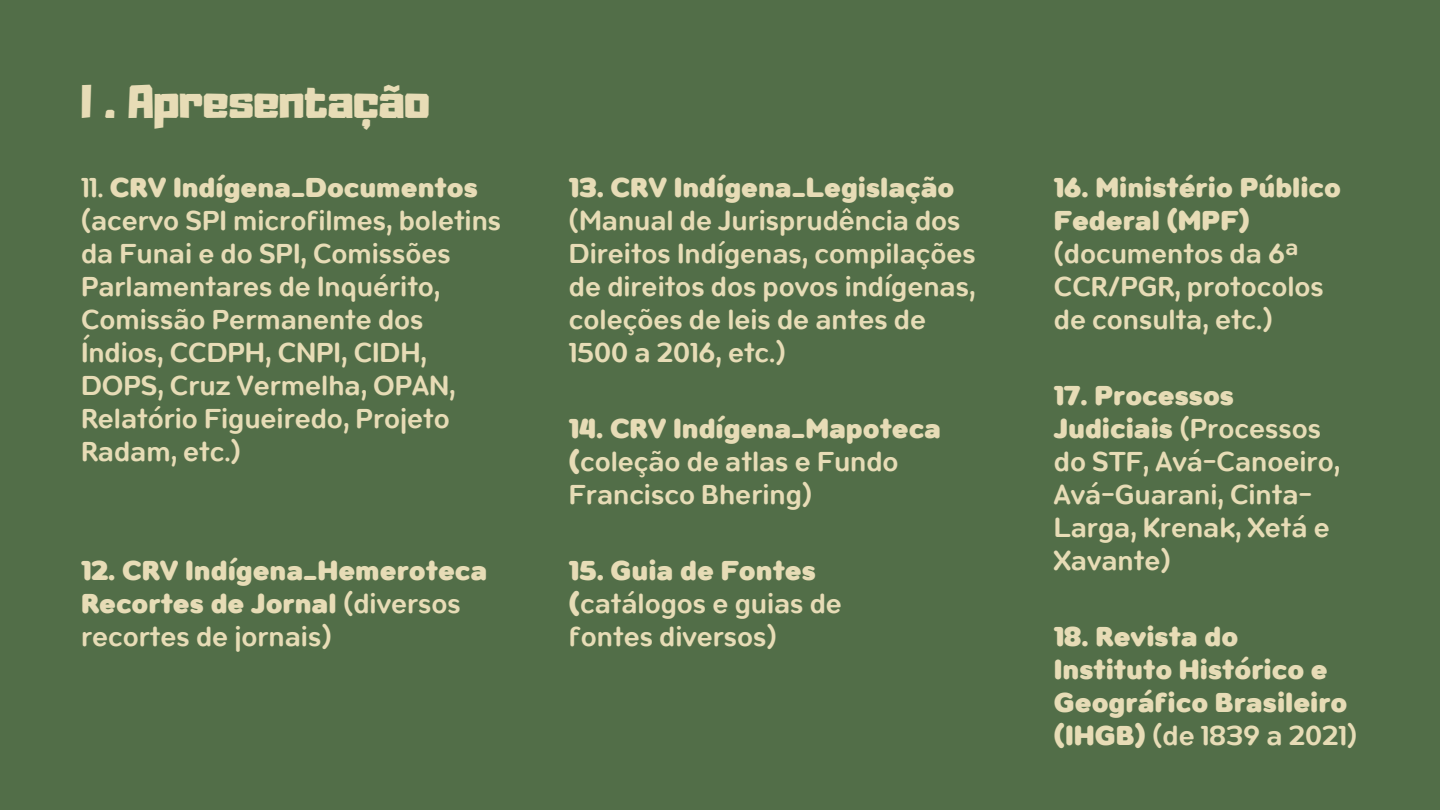
<style>
.page{position:relative;width:1440px;height:810px;background:#526e48}
.page>*{position:absolute;margin:0;border:0;box-sizing:border-box;transform-origin:0 0}
.t1{font:41.8px "Adumu";color:#e7dcb6}
.t2{font:600 30px/33px "Opun";color:#e7dcb6}
.t3{font:900 30px/33px "Opun";color:#e7dcb6}
.s1{font-weight:900}
.s2{font-weight:600}
</style>
<div class="page">
<p class="t1" style="left:81px;top:85px;width:350px">I . Apresentação</p>
<p class="t2" style="left:81px;top:170px;width:422px">11. <span class="s1">CRV Indígena_Documentos </span>(acervo SPI microfilmes, boletins da Funai e do SPI, Comissões<br>Parlamentares de Inquérito,<br>Comissão Permanente dos<br>Índios, CCDPH, CNPI, CIDH,<br>DOPS, Cruz Vermelha, OPAN,<br>Relatório Figueiredo, Projeto<br>Radam, etc.)</p>
<p class="t3" style="left:81px;top:553px;width:408px">12. CRV Indígena_Hemeroteca<br>Recortes de Jornal <span class="s2">(diversos recortes de jornais)</span></p>
<p class="t2" style="left:569px;top:170px;width:408px"><span class="s1">13. CRV Indígena_Legislação </span>(Manual de Jurisprudência dos<br>Direitos Indígenas, compilações de direitos dos povos indígenas, coleções de leis de antes de<br>1500 a 2016, etc.)</p>
<p class="t2" style="left:569px;top:411px;width:374px"><span class="s1">14. CRV Indígena_Mapoteca (</span>coleção de atlas e Fundo<br>Francisco Bhering)</p>
<p class="t2" style="left:569px;top:553px;width:275px"><span class="s1">15. Guia de Fontes (</span>catálogos e guias de fontes diversos)</p>
<p class="t2" style="left:1054px;top:170px;width:289px"><span class="s1">16. Ministério Público<br>Federal (MPF) </span>(documentos da 6ª<br>CCR/PGR, protocolos de consulta, etc.)</p>
<p class="t2" style="left:1054px;top:378px;width:288px"><span class="s1">17. Processos<br>Judiciais</span> (Processos do STF, Avá-Canoeiro,<br>Avá-Guarani, Cinta-<br>Larga, Krenak, Xetá e<br>Xavante)</p>
<p class="t3" style="left:1054px;top:619px;width:305px">18. Revista do<br>Instituto Histórico e<br>Geográfico Brasileiro (IHGB) <span class="s2">(de 1839 a 2021)</span></p>
</div>
